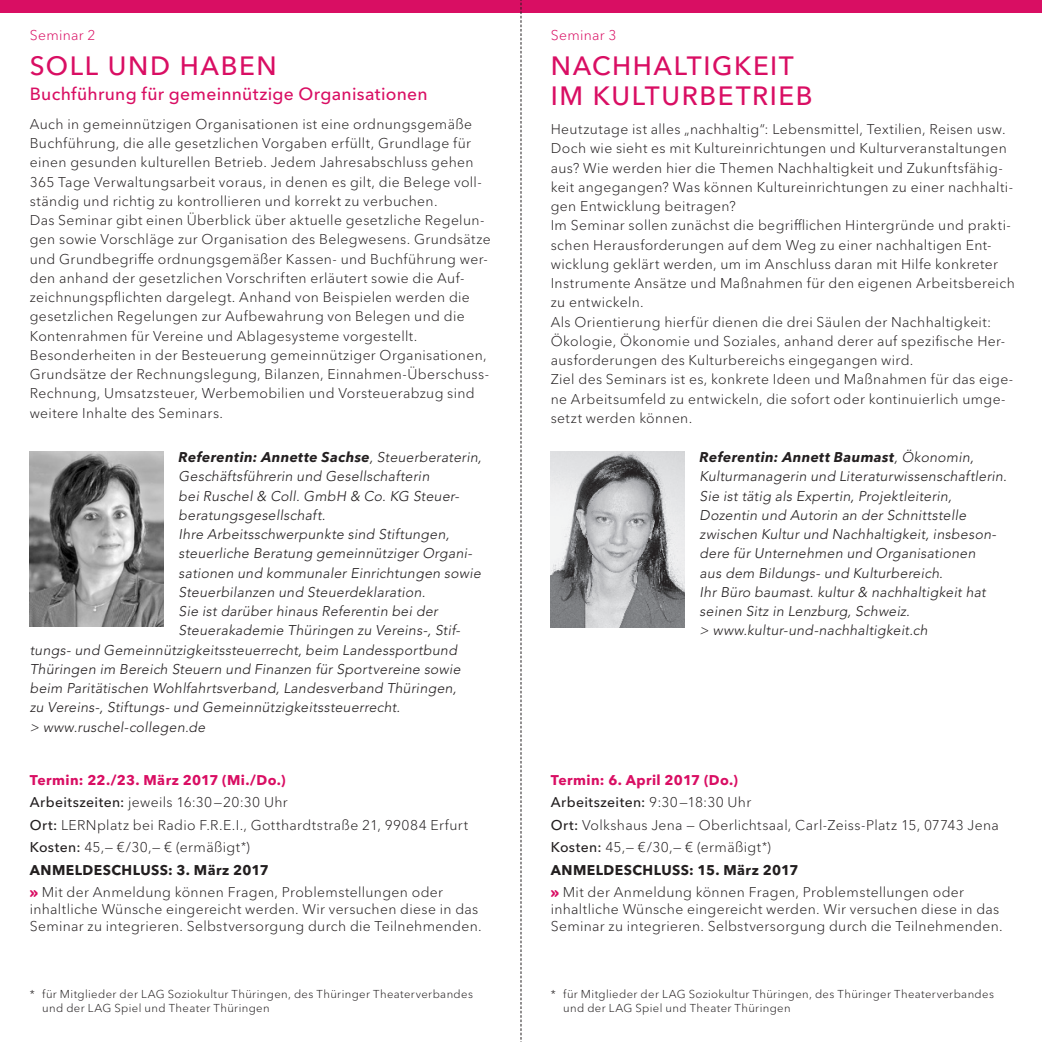
<style>
.page{position:relative;width:1042px;height:1042px;background:#fff}
.page>*{position:absolute;margin:0;border:0;box-sizing:border-box;transform-origin:0 0}
.t1{font:500 26.25px/29.8px "Avenir Next LT Pro";letter-spacing:.06em;color:#d90e63}
.t2{font:500 17.5px "Avenir Next LT Pro";letter-spacing:.015em;color:#d90e63}
.t3{font:300 14px/19.2px "Avenir Next Pro";letter-spacing:.025em;color:#231f20}
.t4{font:italic 300 14px/19.2px "Avenir LT Std";letter-spacing:.025em;color:#231f20}
.t5{font:700 14px/22.4px "Avenir Next LT Pro";letter-spacing:.03em;color:#d90e63}
.t6{font:italic 700 14px "Avenir Next LT Pro";letter-spacing:.025em;color:#231f20}
.t7{font:700 14px "Avenir Next LT Pro";letter-spacing:.03em;color:#231f20}
.t8{font:300 14px "Avenir Next Pro";letter-spacing:.025em;color:#d90e63}
.t9{font:300 11.38px/14px "Avenir Next Pro";letter-spacing:.035em;color:#231f20}
.s1{font-family:"Avenir LT Std";font-weight:300}
.s2{font-family:"Avenir Next LT Pro";font-weight:500}
.s3{font-family:"Chino Display ITC Pro";font-weight:900;color:#d90e63}
.s4{font-weight:500;color:#231f20}
.s5{font-family:"Avenir Next Pro";font-weight:300;color:#231f20}
</style>
<div class="page">
<div style="left:0;top:0;width:521px;height:12px;background:#d90e63"></div>
<div style="left:521px;top:0;width:521px;height:12px;background:#d90e63"></div>
<img style="left:551px;top:451px;width:134px;height:177px">
<img style="left:30px;top:451px;width:134px;height:176px">
<svg style="left:520px;top:0;width:1px;height:1042px"></svg>
<p class="t8" style="left:30px;top:27px;width:67px">Seminar 2</p>
<h1 class="t1" style="left:30px;top:51px;width:248px">SOLL UND HABEN</h1>
<p class="t2" style="left:30px;top:83px;width:399px">Buchführung für gemeinnützige Organisationen</p>
<p class="t3" style="left:30px;top:114px;width:462px">Auch in gemeinnützigen Organisationen ist eine ordnungsgemäße Buchführung, die alle gesetzlichen Vorgaben erfüllt, Grundlage für einen gesunden kulturellen Betrieb. Jedem Jahresabschluss gehen 365 Tage Verwaltungsarbeit voraus, in denen es gilt, die Belege voll&shy;ständig und richtig zu kontrollieren und korrekt zu verbuchen.<br>Das Seminar gibt einen Überblick über aktuelle gesetzliche Regelun&shy;gen sowie Vorschläge zur Organisation des Belegwesens. Grundsätze und Grundbegriffe ordnungsgemäßer Kassen- und Buchführung wer&shy;den anhand der gesetzlichen Vorschriften erläutert sowie die Auf&shy;zeichnungspflichten dargelegt. Anhand von Beispielen werden die gesetzlichen Regelungen zur Aufbewahrung von Belegen und die Kontenrahmen für Vereine und Ablagesysteme vorgestellt.<br>Besonderheiten in der Besteuerung gemeinnütziger Organisationen, Grundsätze der Rechnungslegung, Bilanzen, Einnahmen-Überschuss-Rechnung, Umsatzsteuer, Werbemobilien und Vorsteuerabzug sind weitere Inhalte des Seminars.</p>
<p class="t6" style="left:179px;top:449px;width:304px">Referentin: Annette Sachse<span class="s1">, Steuerberaterin,</span></p>
<p class="t4" style="left:179px;top:467px;width:252px">Geschäftsführerin und Gesellschafterin</p>
<p class="t4" style="left:179px;top:486px;width:281px">bei Ruschel &amp; Coll. GmbH &amp; Co. KG Steuer-</p>
<p class="t4" style="left:179px;top:506px;width:148px">beratungsgesellschaft.</p>
<p class="t4" style="left:179px;top:525px;width:272px">Ihre Arbeitsschwerpunkte sind Stiftungen,</p>
<p class="t4" style="left:179px;top:544px;width:294px">steuerliche Beratung gemeinnütziger Organi-</p>
<p class="t4" style="left:179px;top:563px;width:304px">sationen und kommunaler Einrichtungen sowie</p>
<p class="t4" style="left:179px;top:583px;width:248px">Steuerbilanzen und Steuerdeklaration.</p>
<p class="t4" style="left:179px;top:602px;width:261px">Sie ist darüber hinaus Referentin bei der</p>
<p class="t4" style="left:179px;top:621px;width:283px">Steuerakademie Thüringen zu Vereins-, Stif-</p>
<p class="t4" style="left:30px;top:640px;width:429px">tungs- und Gemeinnützigkeitssteuerrecht, beim Landessportbund</p>
<p class="t4" style="left:30px;top:660px;width:432px">Thüringen im Bereich Steuern und Finanzen für Sportvereine sowie</p>
<p class="t4" style="left:30px;top:679px;width:428px">beim Paritätischen Wohlfahrtsverband, Landesverband Thüringen,</p>
<p class="t4" style="left:30px;top:698px;width:372px">zu Vereins-, Stiftungs- und Gemeinnützigkeitssteuerrecht.</p>
<p class="t4" style="left:30px;top:717px;width:177px">&gt; www.ruschel-collegen.de</p>
<p class="t5" style="left:30px;top:768px;width:257px">Termin: 22./23. März 2017 (Mi./Do.)</p>
<p class="t3" style="left:30px;top:791px;width:440px;line-height:22.4px"><span class="s2">Arbeitszeiten:</span> jeweils 16:30—20:30 Uhr<br><span class="s2">Ort:</span> LERNplatz bei Radio F.R.E.I., Gotthardtstraße 21, 99084 Erfurt<br><span class="s2">Kosten:</span> 45,— €/30,— € (ermäßigt<sup>*</sup>)</p>
<p class="t7" style="left:30px;top:861px;width:241px">ANMELDESCHLUSS: 3. März 2017</p>
<p class="t3" style="left:30px;top:883px;width:453px;line-height:17.2px"><span class="s3">»</span> Mit der Anmeldung können Fragen, Problemstellungen oder inhaltliche Wünsche eingereicht werden. Wir versuchen diese in das<br>Seminar zu integrieren. Selbstversorgung durch die Teilnehmenden.</p>
<p class="t9" style="left:42px;top:987px;width:432px;text-indent:-12px">* für Mitglieder der LAG Soziokultur Thüringen, des Thüringer Theaterverbandes und der LAG Spiel und Theater Thüringen</p>
<p class="t8" style="left:551px;top:27px;width:67px">Seminar 3</p>
<h1 class="t1" style="left:551px;top:51px;width:245px">Nachhaltigke it im Kultu rbetrieb</h1>
<p class="t3" style="left:551px;top:119px;width:465px">Heutzutage ist alles „nachhaltig“: Lebensmittel, Textilien, Reisen usw.<br>Doch wie sieht es mit Kultureinrichtungen und Kulturveranstaltungen aus? Wie werden hier die Themen Nachhaltigkeit und Zukunftsfähig&shy;keit angegangen? Was können Kultureinrichtungen zu einer nachhalti&shy;gen Entwicklung beitragen?<br>Im Seminar sollen zunächst die begrifflichen Hintergründe und prakti&shy;schen Herausforderungen auf dem Weg zu einer nachhaltigen Ent&shy;wicklung geklärt werden, um im Anschluss daran mit Hilfe konkreter Instrumente Ansätze und Maßnahmen für den eigenen Arbeitsbereich zu entwickeln.<br>Als Orientierung hierfür dienen die drei Säulen der Nachhaltigkeit:<br>Ökologie, Ökonomie und Soziales, anhand derer auf spezifische Her&shy;ausforderungen des Kulturbereichs eingegangen wird.<br>Ziel des Seminars ist es, konkrete Ideen und Maßnahmen für das eige&shy;ne Arbeitsumfeld zu entwickeln, die sofort oder kontinuierlich umge&shy;setzt werden können.</p>
<p class="t6" style="left:699px;top:449px;width:276px">Referentin: Annett Baumast<span class="s1">, Ökonomin,</span></p>
<p class="t4" style="left:699px;top:467px;width:309px">Kulturmanagerin und Literaturwissenschaftlerin.<br>Sie ist tätig als Expertin, Projektleiterin, Dozentin und Autorin an der Schnittstelle zwischen Kultur und Nachhaltigkeit, insbeson&shy;dere für Unternehmen und Organisationen<br>aus dem Bildungs- und Kulturbereich.<br>Ihr Büro baumast. kultur &amp; nachhaltigkeit hat seinen Sitz in Lenzburg, Schweiz.<br>&gt; www.kultur-und-nachhaltigkeit.ch</p>
<p class="t5" style="left:551px;top:768px;width:202px">Termin: 6. April 2017 (Do.)<br><span class="s4">Arbeitszeiten:</span> <span class="s5">9:30—18:30 Uhr</span></p>
<p class="t3" style="left:551px;top:813px;width:449px;line-height:22.4px"><span class="s2">Ort:</span> Volkshaus Jena — Oberlichtsaal, Carl-Zeiss-Platz 15, 07743 Jena<br><span class="s2">Kosten:</span> 45,— €/30,— € (ermäßigt<sup>*</sup>)</p>
<p class="t7" style="left:551px;top:861px;width:249px">ANMELDESCHLUSS: 15. März 2017</p>
<p class="t3" style="left:551px;top:883px;width:453px;line-height:17.2px"><span class="s3">»</span> Mit der Anmeldung können Fragen, Problemstellungen oder inhaltliche Wünsche eingereicht werden. Wir versuchen diese in das<br>Seminar zu integrieren. Selbstversorgung durch die Teilnehmenden.</p>
<p class="t9" style="left:563px;top:987px;width:432px;text-indent:-12px">* für Mitglieder der LAG Soziokultur Thüringen, des Thüringer Theaterverbandes und der LAG Spiel und Theater Thüringen</p>
</div>
